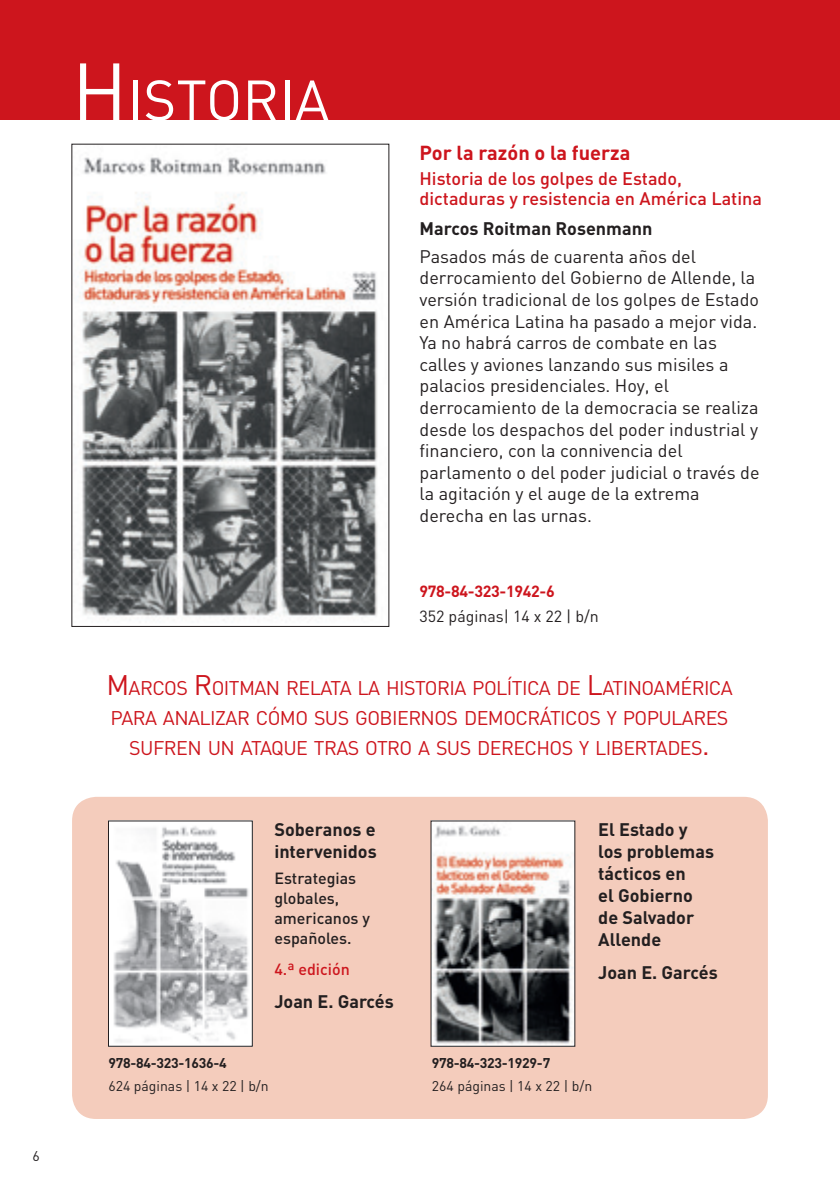
<style>
.page{position:relative;width:840px;height:1191px;background:#fff}
.page>*{position:absolute;margin:0;border:0;box-sizing:border-box;transform-origin:0 0}
.Titulo_libro{font:56px "DIN";color:#fff}
.Titulo_libro-2{font:700 20px "DIN";color:#cd151d}
.destacado{font:19.6px/30px "DIN";letter-spacing:-.03em;color:#cd151d;text-align:center}
.Resumen_-_izquierda{font:18px/21.6px "DIN";color:#231f20}
.Titulo_libro-3{font:700 18px/22px "DIN";color:#231f20}
.subtítulo{font:500 18px/20px "DIN";color:#cd151d}
.autor{font:700 18px "DIN";color:#231f20}
.subtítulo-2{font:500 16px/20px "DIN";color:#231f20}
.paginas_formato{font:16px "DIN";color:#231f20}
.isbn{font:700 16px "DIN";letter-spacing:-.02em;color:#cd151d}
.subtítulo-3{font:500 16px "DIN";color:#cd151d}
.paginas_formato-2{font:14px "DIN";color:#231f20}
.isbn-2{font:700 14px "DIN";letter-spacing:-.02em;color:#231f20}
.s1{font-size:80px}
.s2{font-size:28px}
</style>
<div class="page">
<div style="left:0;top:0;width:839px;height:119px;background:#cd151d"></div>
<hr style="left:839px;top:0;width:1px;height:119px;background:#231f20">
<img style="left:78px;top:157px;width:300px;height:464px">
<div style="left:72px;top:797px;width:695px;height:322px;background:#f4ccbc;border-radius:24px"></div>
<img style="left:110px;top:822px;width:140px;height:222px">
<div style="left:108px;top:820px;width:144px;height:226px;border:1px solid #231f20"></div>
<img style="left:432px;top:822px;width:140px;height:222px">
<p class="paginas_formato-2" style="left:32px;top:1146px;width:9px">6</p>
<p class="Titulo_libro" style="left:72px;top:65px;width:259px"><span class="s1">H</span> ISTORIA</p>
<p class="Titulo_libro-2" style="left:419px;top:139px;width:212px">Por la razón o la fuerza</p>
<p class="subtítulo" style="left:419px;top:168px;width:344px">Historia de los golpes de Estado, dictaduras y resistencia en América Latina</p>
<p class="autor" style="left:419px;top:217px;width:234px">Marcos Roitman Rosenmann</p>
<p class="Resumen_-_izquierda" style="left:419px;top:245px;width:341px">Pasados más de cuarenta años del derrocamiento del Gobierno de Allende, la versión tradicional de los golpes de Estado en América Latina ha pasado a mejor vida.<br>Ya no habrá carros de combate en las calles y aviones lanzando sus misiles a palacios presidenciales. Hoy, el derrocamiento de la democracia se realiza desde los despachos del poder industrial y financiero, con la connivencia del parlamento o del poder judicial o través de la agitación y el auge de la extrema derecha en las urnas.</p>
<p class="isbn" style="left:419px;top:580px;width:137px">978-84-323-1942-6</p>
<p class="paginas_formato" style="left:419px;top:606px;width:181px">352 páginas| 14 x 22 | b/n</p>
<p class="destacado" style="left:106px;top:672px;width:627px"><span class="s2">M</span>ARCOS <span class="s2">R</span>OITMAN RELATA LA HISTORIA POLÍTICA DE <span class="s2">L</span>ATINOAMÉRICA<br>PARA ANALIZAR CÓMO SUS GOBIERNOS DEMOCRÁTICOS Y POPULARES<br>SUFREN UN ATAQUE TRAS OTRO A SUS DERECHOS Y LIBERTADES<span class="s2">.</span></p>
<p class="Titulo_libro-3" style="left:274px;top:817px;width:104px">Soberanos e intervenidos</p>
<p class="subtítulo-2" style="left:274px;top:867px;width:97px">Estrategias globales, americanos y españoles.</p>
<p class="subtítulo-3" style="left:274px;top:959px;width:77px">4.ª edición</p>
<p class="autor" style="left:274px;top:989px;width:121px">Joan E. Garcés</p>
<p class="isbn-2" style="left:108px;top:1054px;width:120px">978-84-323-1636-4</p>
<p class="paginas_formato-2" style="left:108px;top:1076px;width:162px">624 páginas | 14 x 22 | b/n</p>
<p class="Titulo_libro-3" style="left:598px;top:817px;width:117px">El Estado y los problemas tácticos en<br>el Gobierno de Salvador<br>Allende</p>
<p class="autor" style="left:598px;top:960px;width:121px">Joan E. Garcés</p>
<p class="isbn-2" style="left:431px;top:1054px;width:120px">978-84-323-1929-7</p>
<p class="paginas_formato-2" style="left:431px;top:1076px;width:162px">264 páginas | 14 x 22 | b/n</p>
</div>
